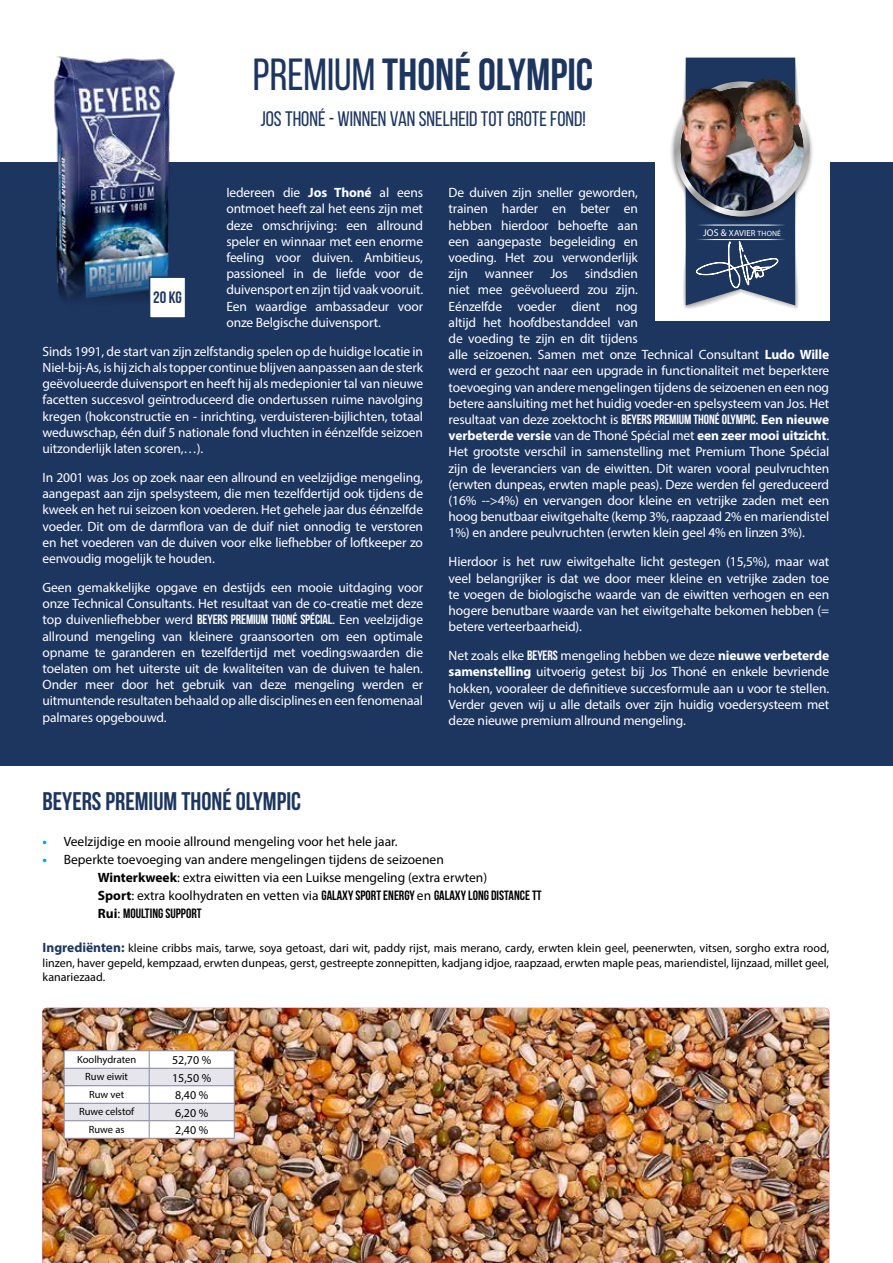
<style>
.page{position:relative;width:893px;height:1263px;background:#fff}
.page>*{position:absolute;margin:0;border:0;box-sizing:border-box;transform-origin:0 0}
.t1{font:700 45px "Bebas Neue";color:#1d3660}
.t2{font:700 25.5px "Bebas Neue";color:#1d3660}
.t3{font:21px "Bebas Neue";color:#1d3660}
.t4{font:700 16.5px "Bebas Neue";color:#1d3660}
.t5{font:13.5px/16.2px "Myriad Pro";letter-spacing:-.01em;color:#fff;text-align:justify}
.t6{font:13.5px/18px "Myriad Pro";color:#000}
.t7{font:700 13.5px/18px "Bebas Neue";color:#000}
.t8{font:12px/14.4px "Myriad Pro";color:#000;text-align:justify}
.t9{font:10.5px "Myriad Pro";color:#000}
.t10{font:8.7px "Myriad Pro";letter-spacing:.02em;color:#fff}
.s1{font-weight:400}
.s2{font-weight:700}
.s3{font-family:"Bebas Neue";font-weight:700}
.s4{font-size:9.75px}
.s5{font-size:7.65px}
.s6{font-weight:700;color:#009fe3}
.s7{font-family:"Myriad Pro"}
.s8{font-family:"Myriad Pro";font-weight:400}
.s9{font-weight:700;font-size:13.5px;color:#1d3660}
</style>
<div class="page">
<div style="left:0;top:162px;width:893px;height:603px;background:#1d3660"></div>
<div style="left:655px;top:57px;width:174px;height:264px;background:#fff"></div>
<div style="left:669px;top:79px;width:146px;height:145px;background:#000;opacity:.5"></div>
<img style="left:674px;top:58px;width:136px;height:251px">
<img style="left:53px;top:56px;width:122px;height:245px">
<div style="left:149px;top:276px;width:37px;height:43px;background:#fff;border:2px solid #1d3660"></div>
<img style="left:43px;top:1008px;width:786px;height:255px">
<hr style="left:64px;top:1050px;width:85px;height:1px;background:#8787a4">
<hr style="left:149px;top:1050px;width:86px;height:1px;background:#8787a4">
<hr style="left:64px;top:1138px;width:85px;height:1px;background:#8787a4">
<svg style="left:64px;top:1051px;width:171px;height:87px"></svg>
<hr style="left:149px;top:1138px;width:86px;height:1px;background:#8787a4">
<h1 class="t1" style="left:253px;top:50px;width:342px"><span class="s1">PREMIUM</span> THONÉ OLYMPIC</h1>
<h3 class="t3" style="left:260px;top:107px;width:327px">JOS THONÉ - WINNEN VAN SNELHEID TOT GROTE FOND!</h3>
<p class="t5" style="left:226px;top:184px;width:198px">Iedereen die <span class="s2">Jos Thoné</span> al eens ontmoet heeft zal het eens zijn met deze omschrijving: een allround speler en winnaar met een enorme feeling voor duiven. Ambitieus, passioneel in de liefde voor de duivensport en zijn tijd vaak vooruit.<br>Een waardige ambassadeur voor onze Belgische duivensport.</p>
<p class="t5" style="left:43px;top:343px;width:382px">Sinds 1991, de start van zijn zelfstandig spelen op de huidige locatie in Niel-bij-As, is hij zich als topper continue blijven aanpassen aan de sterk geëvolueerde duivensport en heeft hij als medepionier tal van nieuwe facetten succesvol geïntroduceerd die ondertussen ruime navolging kregen (hokconstructie en - inrichting, verduisteren-bijlichten, totaal weduwschap, één duif 5 nationale fond vluchten in éénzelfde seizoen uitzonderlijk laten scoren,…).</p>
<p class="t5" style="left:43px;top:469px;width:382px">In 2001 was Jos op zoek naar een allround en veelzijdige mengeling, aangepast aan zijn spelsysteem, die men tezelfdertijd ook tijdens de kweek en het rui seizoen kon voederen. Het gehele jaar dus éénzelfde voeder. Dit om de darmflora van de duif niet onnodig te verstoren en het voederen van de duiven voor elke liefhebber of loftkeeper zo eenvoudig mogelijk te houden.</p>
<p class="t5" style="left:43px;top:579px;width:382px">Geen gemakkelijke opgave en destijds een mooie uitdaging voor onze Technical Consultants. Het resultaat van de co-creatie met deze top duivenliefhebber werd <span class="s3">BEYERS PREMIUM THONÉ SPÉCIAL.</span> Een veelzijdige allround mengeling van kleinere graansoorten om een optimale opname te garanderen en tezelfdertijd met voedingswaarden die toelaten om het uiterste uit de kwaliteiten van de duiven te halen.<br>Onder meer door het gebruik van deze mengeling werden er uitmuntende resultaten behaald op alle disciplines en een fenomenaal palmares opgebouwd.</p>
<p class="t4" style="left:153px;top:289px;width:30px">20 KG</p>
<p class="t5" style="left:449px;top:184px;width:191px">De duiven zijn sneller geworden, trainen harder en beter en hebben hierdoor behoefte aan een aangepaste begeleiding en voeding. Het zou verwonderlijk zijn</p>
<p class="t10" style="left:703px;top:227px;width:79px"><span class="s4">JOS &amp;</span> XAVIER <span class="s5">THONÉ</span></p>
<p class="t5" style="left:449px;top:265px;width:382px;text-align:left;text-indent:136px">sindsdien<br>niet mee geëvolueerd zou zijn.<br>Eénzelfde voeder dient nog<br>altijd het hoofdbestanddeel van<br>de voeding te zijn en dit tijdens<br>alle seizoenen. Samen met onze Technical Consultant <span class="s2">Ludo Wille </span>werd er gezocht naar een upgrade in functionaliteit met beperktere toevoeging van andere mengelingen tijdens de seizoenen en een nog betere aansluiting met het huidig voeder-en spelsysteem van Jos. Het resultaat van deze zoektocht is <span class="s3">BEYERS PREMIUM THONÉ OLYMPIC</span>. <span class="s2">Een nieuwe verbeterde versie</span> van de Thoné Spécial met <span class="s2">een zeer mooi uitzicht</span>.<br>Het grootste verschil in samenstelling met Premium Thone Spécial zijn de leveranciers van de eiwitten. Dit waren vooral peulvruchten (erwten dunpeas, erwten maple peas). Deze werden fel gereduceerd (16% --&gt;4%) en vervangen door kleine en vetrijke zaden met een hoog benutbaar eiwitgehalte (kemp 3%, raapzaad 2% en mariendistel 1%) en andere peulvruchten (erwten klein geel 4% en linzen 3%).</p>
<p class="t5" style="left:449px;top:554px;width:382px">Hierdoor is het ruw eiwitgehalte licht gestegen (15,5%), maar wat veel belangrijker is dat we door meer kleine en vetrijke zaden toe te voegen de biologische waarde van de eiwitten verhogen en een hogere benutbare waarde van het eiwitgehalte bekomen hebben (= betere verteerbaarheid).</p>
<p class="t5" style="left:449px;top:647px;width:382px">Net zoals elke <span class="s3">BEYERS</span> mengeling hebben we deze <span class="s2">nieuwe verbeterde samenstelling</span> uitvoerig getest bij Jos Thoné en enkele bevriende hokken, vooraleer de definitieve succesformule aan u voor te stellen.<br>Verder geven wij u alle details over zijn huidig voedersysteem met deze nieuwe premium allround mengeling.</p>
<p class="t5" style="left:485px;top:265px;width:50px">wanneer</p>
<p class="t5" style="left:550px;top:265px;width:19px">Jos</p>
<h2 class="t2" style="left:43px;top:787px;width:260px">BEYERS PREMIUM THONÉ OLYMPIC</h2>
<p class="t6" style="left:43px;top:832px;width:357px"><span class="s6">•</span> Veelzijdige en mooie allround mengeling voor het hele jaar.</p>
<p class="t6" style="left:98px;top:850px;width:391px;text-indent:-55px"><span class="s6">•</span> Beperkte toevoeging van andere mengelingen tijdens de seizoenen<br><span class="s2">Winterkweek</span>: extra eiwitten via een Luikse mengeling (extra erwten)</p>
<p class="t7" style="left:98px;top:886px;width:445px"><span class="s7">Sport</span><span class="s8">: extra koolhydraten en vetten via</span> GALAXY SPORT ENERGY <span class="s8">en</span> GALAXY LONG DISTANCE TT<br><span class="s7">Rui</span><span class="s8">:</span> MOULTING SUPPORT</p>
<p class="t8" style="left:43px;top:941px;width:788px"><span class="s9">Ingrediënten:</span> kleine cribbs mais, tarwe, soya getoast, dari wit, paddy rijst, mais merano, cardy, erwten klein geel, peenerwten, vitsen, sorgho extra rood, linzen, haver gepeld, kempzaad, erwten dunpeas, gerst, gestreepte zonnepitten, kadjang idjoe, raapzaad, erwten maple peas, mariendistel, lijnzaad, millet geel, kanariezaad.</p>
<p class="t9" style="left:77px;top:1053px;width:61px">Koolhydraten</p>
<p class="t8" style="left:172px;top:1052px;width:41px">52,70 %</p>
<p class="t9" style="left:85px;top:1070px;width:44px">Ruw eiwit</p>
<p class="t8" style="left:172px;top:1070px;width:41px">15,50 %</p>
<p class="t9" style="left:89px;top:1088px;width:37px">Ruw vet</p>
<p class="t8" style="left:175px;top:1087px;width:34px">8,40 %</p>
<p class="t9" style="left:79px;top:1105px;width:57px">Ruwe celstof</p>
<p class="t8" style="left:175px;top:1105px;width:34px">6,20 %</p>
<p class="t9" style="left:89px;top:1123px;width:37px">Ruwe as</p>
<p class="t8" style="left:175px;top:1122px;width:34px">2,40 %</p>
</div>
